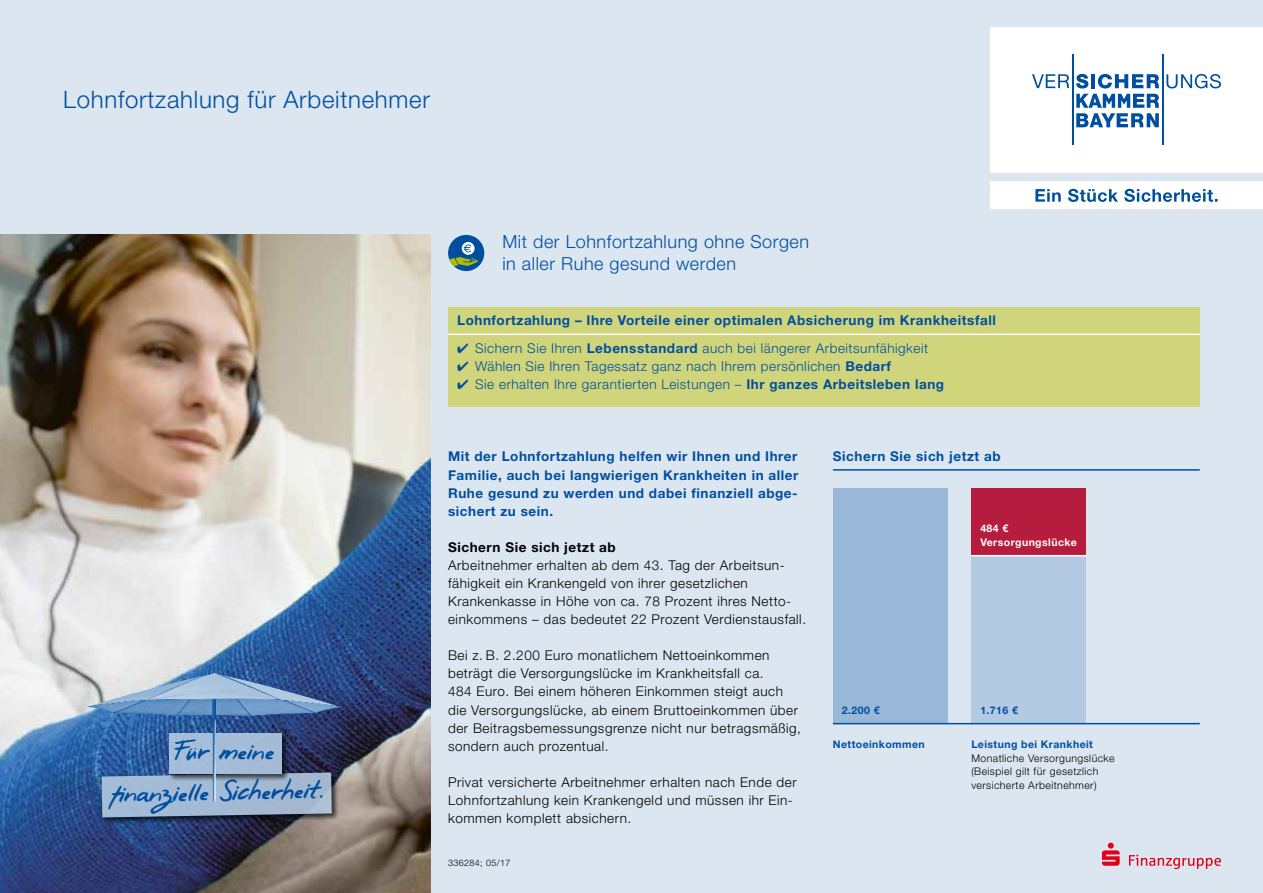
<style>
.page{position:relative;width:1263px;height:893px;background:#dbe6f1}
.page>*{position:absolute;margin:0;border:0;box-sizing:border-box;transform-origin:0 0}
.t1{font:27px "VKB Erman 2011";color:#004e9e}
.t2{font:300 24px "Helvetica Neue LT Pro";letter-spacing:.03em;color:#004e9e}
.t3{font:300 18px/22.5px "Helvetica Neue LT Pro";letter-spacing:.03em;color:#004e9e}
.t4{font:300 13.5px/18.1px "Helvetica Neue LT Pro";letter-spacing:.04em;color:#000}
.t5{font:700 13.5px/18.1px "Helvetica Neue LT Pro";letter-spacing:.04em;color:#004e9e;text-align:justify}
.t6{font:300 13.5px "Helvetica Neue LT Pro";letter-spacing:.04em;color:#004e9e}
.t7{font:700 13.5px "Helvetica Neue LT Pro";letter-spacing:.04em;color:#000}
.t8{font:300 10.5px/13.5px "Helvetica Neue LT Pro";letter-spacing:.04em;color:#000}
.t9{font:700 10.5px "Helvetica Neue LT Pro";letter-spacing:.04em;color:#004e9e}
.t10{font:700 10.5px/13.5px "Helvetica Neue LT Pro";letter-spacing:.04em;color:#fff}
.t11{font:300 9px "Helvetica Neue LT Pro";letter-spacing:.04em;color:#000}
.s1{font-weight:700}
</style>
<div class="page">
<img style="left:0;top:235px;width:430px;height:658px">
<div style="left:100px;top:771px;width:240px;height:54px;background:#000;opacity:.75"></div>
<svg style="left:102px;top:772px;width:230px;height:45px;background:#97abc2"></svg>
<img style="left:88px;top:672px;width:228px;height:129px">
<svg style="left:1102px;top:843px;width:119px;height:26px"></svg>
<div style="left:990px;top:27px;width:273px;height:146px;background:#fff"></div>
<div style="left:990px;top:182px;width:273px;height:27px;background:#fff"></div>
<svg style="left:1035px;top:189px;width:182px;height:13px"></svg>
<hr style="left:1072px;top:54px;width:1px;height:91px;background:#004e9e">
<hr style="left:1162px;top:54px;width:1px;height:91px;background:#004e9e">
<svg style="left:1032px;top:74px;width:37px;height:14px"></svg>
<svg style="left:1166px;top:74px;width:55px;height:14px"></svg>
<svg style="left:1076px;top:74px;width:83px;height:53px"></svg>
<div style="left:448px;top:307px;width:752px;height:100px;background:#d0d57b"></div>
<hr style="left:448px;top:334px;width:752px;height:1px;background:#fff">
<hr style="left:833px;top:469px;width:367px;height:2px;background:#004e9e">
<div style="left:971px;top:555px;width:115px;height:168px;background:#b3cae2"></div>
<div style="left:833px;top:488px;width:115px;height:235px;background:#99b8d8"></div>
<div style="left:971px;top:488px;width:115px;height:67px;background:#b61c3e"></div>
<hr style="left:833px;top:723px;width:367px;height:1px;background:#004e9e">
<hr style="left:971px;top:555px;width:115px;height:1px;background:#fff">
<div style="left:448px;top:235px;width:36px;height:36px;background:#004e9e;border-radius:50%"></div>
<svg style="left:448px;top:242px;width:30px;height:25px"></svg>
<h2 class="t2" style="left:63px;top:84px;width:368px">Lohnfortzahlung für Arbeitnehmer</h2>
<h1 class="t1" style="left:170px;top:733px;width:104px">Für meine</h1>
<h1 class="t1" style="left:110px;top:776px;width:218px;rotate:-1deg">fi nanzielle Sicherheit.</h1>
<h3 class="t3" style="left:502px;top:230px;width:308px">Mit der Lohnfortzahlung ohne Sorgen in aller Ruhe gesund werden</h3>
<p class="t5" style="left:457px;top:311px;width:540px">Lohnfortzahlung – Ihre Vorteile einer optimalen Absicherung im Krankheitsfall</p>
<p class="t6" style="left:457px;top:340px;width:472px">✔ Sichern Sie Ihren <span class="s1">Lebensstandard</span> auch bei längerer Arbeitsunfähigkeit</p>
<p class="t6" style="left:457px;top:358px;width:435px">✔ Wählen Sie Ihren Tagessatz ganz nach Ihrem persönlichen <span class="s1">Bedarf</span></p>
<p class="t6" style="left:457px;top:376px;width:488px">✔ Sie erhalten Ihre garantierten Leistungen – <span class="s1">Ihr ganzes Arbeitsleben lang</span></p>
<p class="t5" style="left:448px;top:447px;width:352px">Mit der Lohnfortzahlung helfen wir Ihnen und Ihrer Familie, auch bei langwierigen Krankheiten in aller Ruhe gesund zu werden und dabei finanziell abge&shy;sichert zu sein.</p>
<p class="t7" style="left:448px;top:538px;width:169px">Sichern Sie sich jetzt ab</p>
<p class="t4" style="left:448px;top:556px;width:359px">Arbeitnehmer erhalten ab dem 43. Tag der Arbeitsun&shy;fähigkeit ein Krankengeld von ihrer gesetzlichen Krankenkasse in Höhe von ca. 78 Prozent ihres Netto&shy;einkommens – das bedeutet 22 Prozent Verdienstausfall.</p>
<p class="t4" style="left:448px;top:646px;width:354px">Bei z. B. 2.200 Euro monatlichem Nettoeinkommen beträgt die Versorgungslücke im Krankheitsfall ca.<br>484 Euro. Bei einem höheren Einkommen steigt auch die Versorgungslücke, ab einem Bruttoeinkommen über der Beitragsbemessungsgrenze nicht nur betragsmäßig, sondern auch prozentual.</p>
<p class="t4" style="left:448px;top:773px;width:350px">Privat versicherte Arbeitnehmer erhalten nach Ende der<br>Lohnfortzahlung kein Krankengeld und müssen ihr Ein&shy;kommen komplett absichern.</p>
<p class="t11" style="left:448px;top:857px;width:64px">336284; 05/17</p>
<p class="t5" style="left:833px;top:447px;width:169px">Sichern Sie sich jetzt ab</p>
<p class="t10" style="left:980px;top:522px;width:98px">484 €<br>Versorgungslücke</p>
<p class="t9" style="left:842px;top:703px;width:39px">2.200 €</p>
<p class="t9" style="left:980px;top:703px;width:39px">1.716 €</p>
<p class="t9" style="left:833px;top:738px;width:93px">Nettoeinkommen</p>
<p class="t9" style="left:971px;top:738px;width:123px">Leistung bei Krankheit</p>
<p class="t8" style="left:971px;top:751px;width:145px">Monatliche Versorgungslücke (Beispiel gilt für gesetzlich versicherte Arbeitnehmer)</p>
</div>
